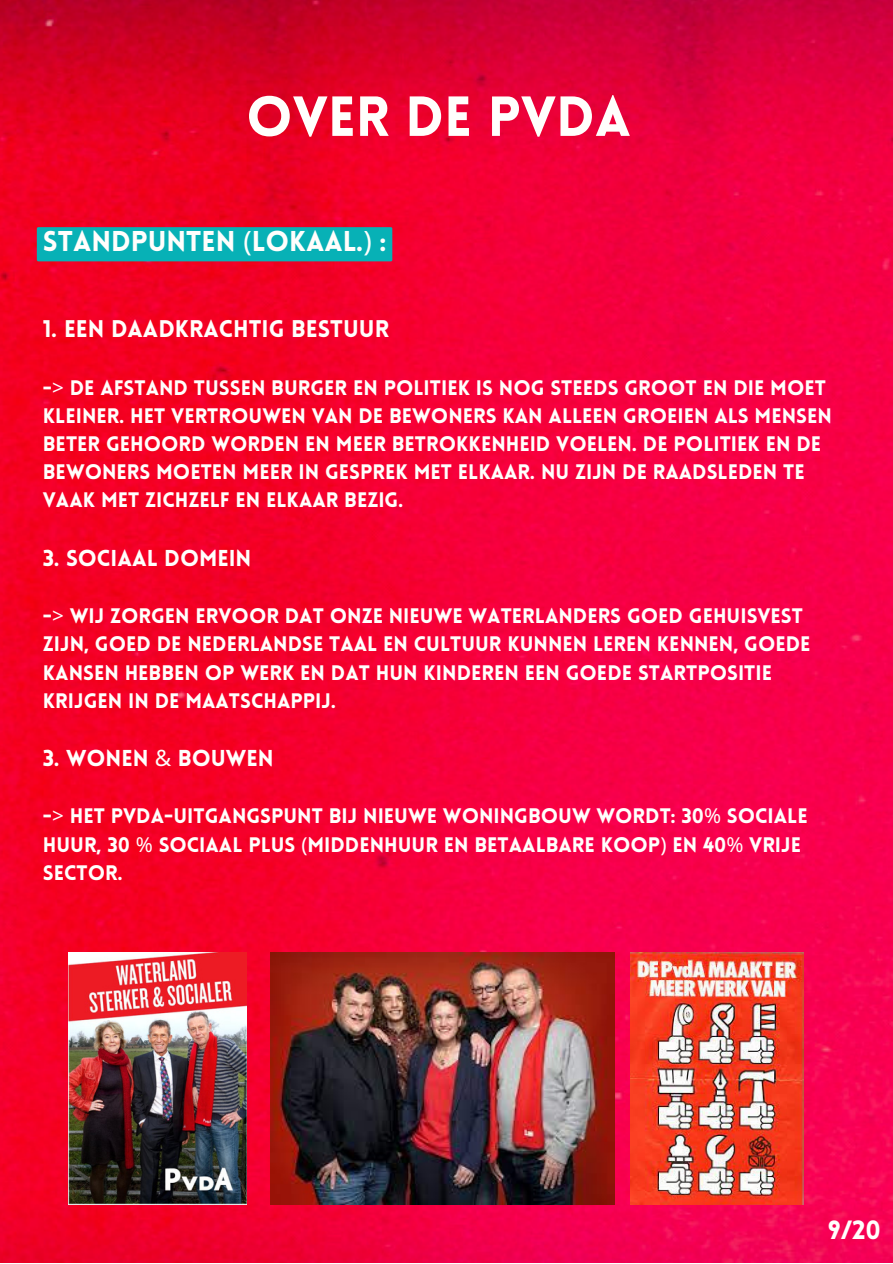
<style>
.page{position:relative;width:893px;height:1264px;background:#fff}
.page>*{position:absolute;margin:0;border:0;box-sizing:border-box;transform-origin:0 0}
.t1{font:900 55.2px "Lovelo";color:#fffefc}
.t2{font:900 28.05px "Lovelo";color:#fffefc}
.t3{font:900 25.8px "Lovelo";color:#fffefc}
.t4{font:900 23.55px "Lovelo";color:#fffefc}
.t5{font:900 22.5px "Lovelo";color:#fffefc}
.t6{font:900 20.55px/28px "Lovelo";color:#fffefc}
.s1{font-family:"Noto Sans";font-weight:400}
</style>
<div class="page">
<img style="left:0;top:0;width:892px;height:1262px">
<img style="left:69px;top:952px;width:177px;height:252px">
<img style="left:270px;top:952px;width:344px;height:252px">
<img style="left:630px;top:952px;width:173px;height:252px">
<div style="left:37px;top:227px;width:355px;height:34px;background:#07b1b6"></div>
<p class="t1" style="left:246px;top:94px;width:386px">OVER DE PVDA</p>
<p class="t2" style="left:43px;top:230px;width:345px">STANDPUNTEN <span class="s1">(</span>LOKAAL.<span class="s1">)</span> :</p>
<p class="t4" style="left:43px;top:319px;width:348px">1. EEN DAADKRACHTIG BESTUUR</p>
<p class="t6" style="left:43px;top:376px;width:790px">-<span class="s1">&gt;</span> DE AFSTAND TUSSEN BURGER EN POLITIEK IS NOG STEEDS GROOT EN DIE MOET KLEINER. HET VERTROUWEN VAN DE BEWONERS KAN ALLEEN GROEIEN ALS MENSEN BETER GEHOORD WORDEN EN MEER BETROKKENHEID VOELEN. DE POLITIEK EN DE BEWONERS MOETEN MEER IN GESPREK MET ELKAAR. NU ZIJN DE RAADSLEDEN TE VAAK MET ZICHZELF EN ELKAAR BEZIG.</p>
<p class="t5" style="left:43px;top:549px;width:210px">3. SOCIAAL DOMEIN</p>
<p class="t6" style="left:43px;top:604px;width:769px">-<span class="s1">&gt;</span> WIJ ZORGEN ERVOOR DAT ONZE NIEUWE WATERLANDERS GOED GEHUISVEST ZIJN, GOED DE NEDERLANDSE TAAL EN CULTUUR KUNNEN LEREN KENNEN, GOEDE KANSEN HEBBEN OP WERK EN DAT HUN KINDEREN EEN GOEDE STARTPOSITIE KRIJGEN IN DE MAATSCHAPPIJ.</p>
<p class="t5" style="left:43px;top:749px;width:232px">3. WONEN <span class="s1">&amp;</span> BOUWEN</p>
<p class="t6" style="left:43px;top:804px;width:766px">-<span class="s1">&gt;</span> HET PVDA-UITGANGSPUNT BIJ NIEUWE WONINGBOUW WORDT: 30<span class="s1">%</span> SOCIALE<br>HUUR, 30 <span class="s1">%</span> SOCIAAL PLUS <span class="s1">(</span>MIDDENHUUR EN BETAALBARE KOOP<span class="s1">)</span> EN 40<span class="s1">%</span> VRIJE<br>SECTOR.</p>
<p class="t3" style="left:827px;top:1219px;width:54px">9/20</p>
</div>
